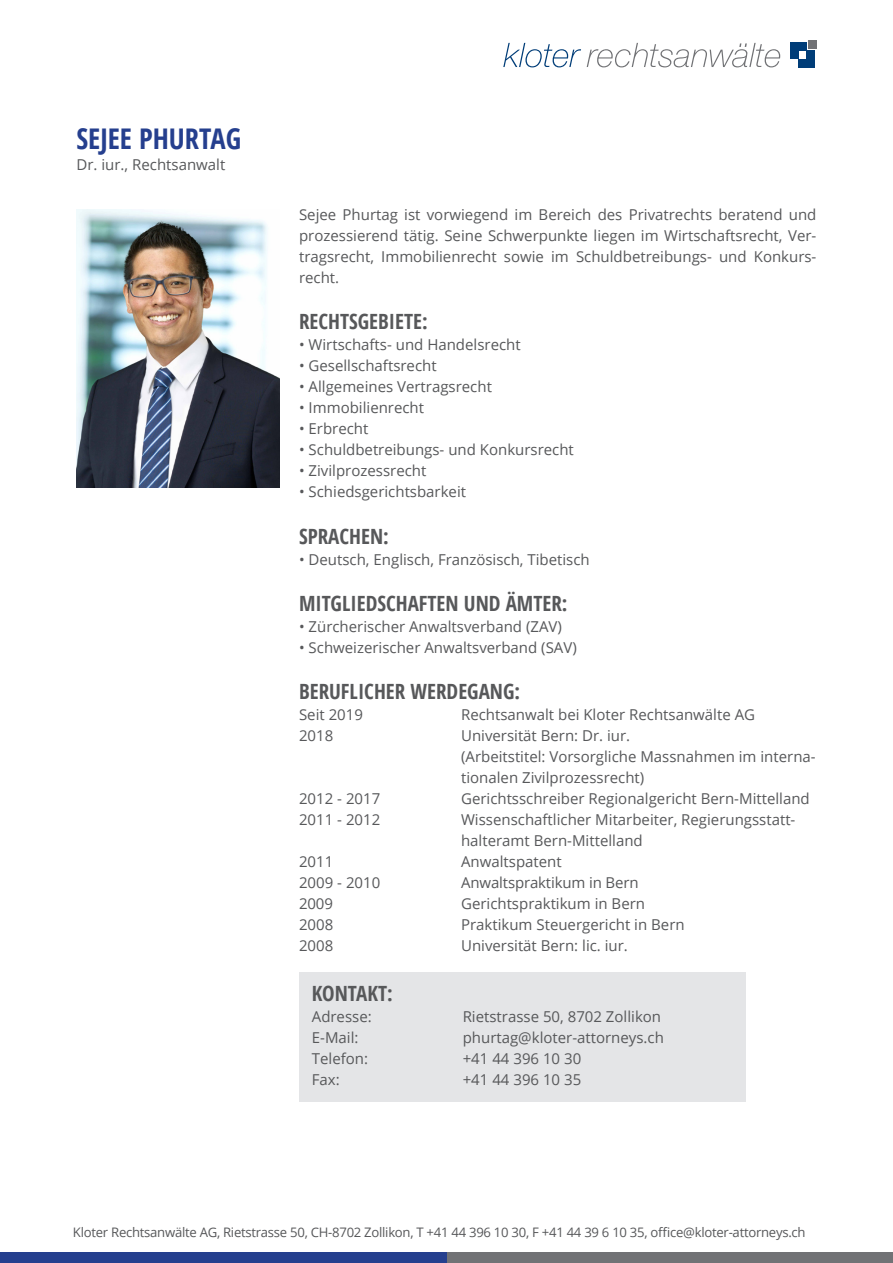
<style>
.page{position:relative;width:893px;height:1263px;background:#fff}
.page>*{position:absolute;margin:0;border:0;box-sizing:border-box;transform-origin:0 0}
.t1{font:700 28.5px "Open Sans Condensed";color:#253f8e}
.t2{font:700 21px "Open Sans Condensed";color:#57585a}
.t3{font:15px/21px "Open Sans";color:#57585a;text-align:justify}
.t4{font:13.05px "Open Sans";letter-spacing:-.02em;color:#57585a}
</style>
<div class="page">
<div style="left:808px;top:41px;width:8px;height:8px;background:#717275"></div>
<div style="left:790px;top:51px;width:8px;height:8px;background:#003d78"></div>
<div style="left:806px;top:59px;width:8px;height:8px;background:#003d78"></div>
<div style="left:798px;top:59px;width:8px;height:8px;background:#003d78"></div>
<div style="left:806px;top:51px;width:8px;height:8px;background:#003d78"></div>
<div style="left:798px;top:43px;width:8px;height:8px;background:#003d78"></div>
<div style="left:790px;top:43px;width:8px;height:8px;background:#003d78"></div>
<svg style="left:503px;top:43px;width:78px;height:24px"></svg>
<svg style="left:587px;top:43px;width:193px;height:24px"></svg>
<div style="left:299px;top:972px;width:447px;height:129px;background:#e4e5e7"></div>
<div style="left:446px;top:1252px;width:447px;height:11px;background:#717275"></div>
<div style="left:0;top:1252px;width:446px;height:11px;background:#253f8e"></div>
<img style="left:77px;top:209px;width:203px;height:279px">
<p class="t1" style="left:77px;top:119px;width:166px">SEJEE PHURTAG</p>
<p class="t3" style="left:77px;top:154px;width:150px">Dr. iur., Rechtsanwalt</p>
<p class="t3" style="left:299px;top:204px;width:519px">Sejee Phurtag ist vorwiegend im Bereich des Privatrechts beratend und prozessierend tätig. Seine Schwerpunkte liegen im Wirtschaftsrecht, Ver&shy;tragsrecht, Immobilienrecht sowie im Schuldbetreibungs- und Konkurs&shy;recht.</p>
<p class="t2" style="left:299px;top:307px;width:130px">RECHTSGEBIETE:</p>
<p class="t3" style="left:299px;top:334px;width:223px">• Wirtschafts- und Handelsrecht</p>
<p class="t3" style="left:299px;top:355px;width:139px">• Gesellschaftsrecht</p>
<p class="t3" style="left:299px;top:376px;width:194px">• Allgemeines Vertragsrecht</p>
<p class="t3" style="left:299px;top:397px;width:127px">• Immobilienrecht</p>
<p class="t3" style="left:299px;top:418px;width:71px">• Erbrecht</p>
<p class="t3" style="left:299px;top:439px;width:276px">• Schuldbetreibungs- und Konkursrecht</p>
<p class="t3" style="left:299px;top:460px;width:129px">• Zivilprozessrecht</p>
<p class="t3" style="left:299px;top:481px;width:169px">• Schiedsgerichtsbarkeit</p>
<p class="t2" style="left:299px;top:521px;width:91px">SPRACHEN:</p>
<p class="t3" style="left:299px;top:548px;width:292px">• Deutsch, Englisch, Französisch, Tibetisch</p>
<p class="t2" style="left:299px;top:588px;width:270px">MITGLIEDSCHAFTEN UND ÄMTER:</p>
<p class="t3" style="left:299px;top:615px;width:264px">• Zürcherischer Anwaltsverband (ZAV)</p>
<p class="t3" style="left:299px;top:636px;width:279px">• Schweizerischer Anwaltsverband (SAV)</p>
<p class="t2" style="left:299px;top:677px;width:223px">BERUFLICHER WERDEGANG:</p>
<p class="t3" style="left:299px;top:704px;width:65px">Seit 2019</p>
<p class="t3" style="left:461px;top:704px;width:296px">Rechtsanwalt bei Kloter Rechtsanwälte AG</p>
<p class="t3" style="left:299px;top:725px;width:36px">2018</p>
<p class="t3" style="left:461px;top:725px;width:171px">Universität Bern: Dr. iur.</p>
<p class="t3" style="left:461px;top:746px;width:356px">(Arbeitstitel: Vorsorgliche Massnahmen im interna-</p>
<p class="t3" style="left:461px;top:767px;width:185px">tionalen Zivilprozessrecht)</p>
<p class="t3" style="left:299px;top:788px;width:83px">2012 - 2017</p>
<p class="t3" style="left:461px;top:788px;width:350px">Gerichtsschreiber Regionalgericht Bern-Mittelland</p>
<p class="t3" style="left:299px;top:809px;width:83px">2011 - 2012</p>
<p class="t3" style="left:461px;top:809px;width:336px">Wissenschaftlicher Mitarbeiter, Regierungsstatt&shy;halteramt Bern-Mittelland</p>
<p class="t3" style="left:299px;top:851px;width:36px">2011</p>
<p class="t3" style="left:461px;top:851px;width:102px">Anwaltspatent</p>
<p class="t3" style="left:299px;top:872px;width:83px">2009 - 2010</p>
<p class="t3" style="left:461px;top:872px;width:179px">Anwaltspraktikum in Bern</p>
<p class="t3" style="left:299px;top:893px;width:35px">2009</p>
<p class="t3" style="left:461px;top:893px;width:185px">Gerichtspraktikum in Bern</p>
<p class="t3" style="left:299px;top:914px;width:36px">2008</p>
<p class="t3" style="left:461px;top:914px;width:225px">Praktikum Steuergericht in Bern</p>
<p class="t3" style="left:299px;top:935px;width:36px">2008</p>
<p class="t3" style="left:461px;top:935px;width:168px">Universität Bern: lic. iur.</p>
<p class="t2" style="left:312px;top:979px;width:82px">KONTAKT:</p>
<p class="t3" style="left:312px;top:1005px;width:61px">Adresse:</p>
<p class="t3" style="left:463px;top:1005px;width:200px">Rietstrasse 50, 8702 Zollikon</p>
<p class="t3" style="left:312px;top:1026px;width:48px">E-Mail:</p>
<p class="t3" style="left:463px;top:1026px;width:203px">phurtag@kloter-attorneys.ch</p>
<p class="t3" style="left:312px;top:1047px;width:58px">Telefon:</p>
<p class="t3" style="left:463px;top:1047px;width:120px">+41 44 396 10 30</p>
<p class="t3" style="left:312px;top:1068px;width:29px">Fax:</p>
<p class="t3" style="left:463px;top:1068px;width:120px">+41 44 396 10 35</p>
<p class="t4" style="left:73px;top:1223px;width:734px">Kloter Rechtsanwälte AG, Rietstrasse 50, CH-8702 Zollikon, T +41 44 396 10 30, F +41 44 39 6 10 35, office@kloter-attorneys.ch</p>
</div>
